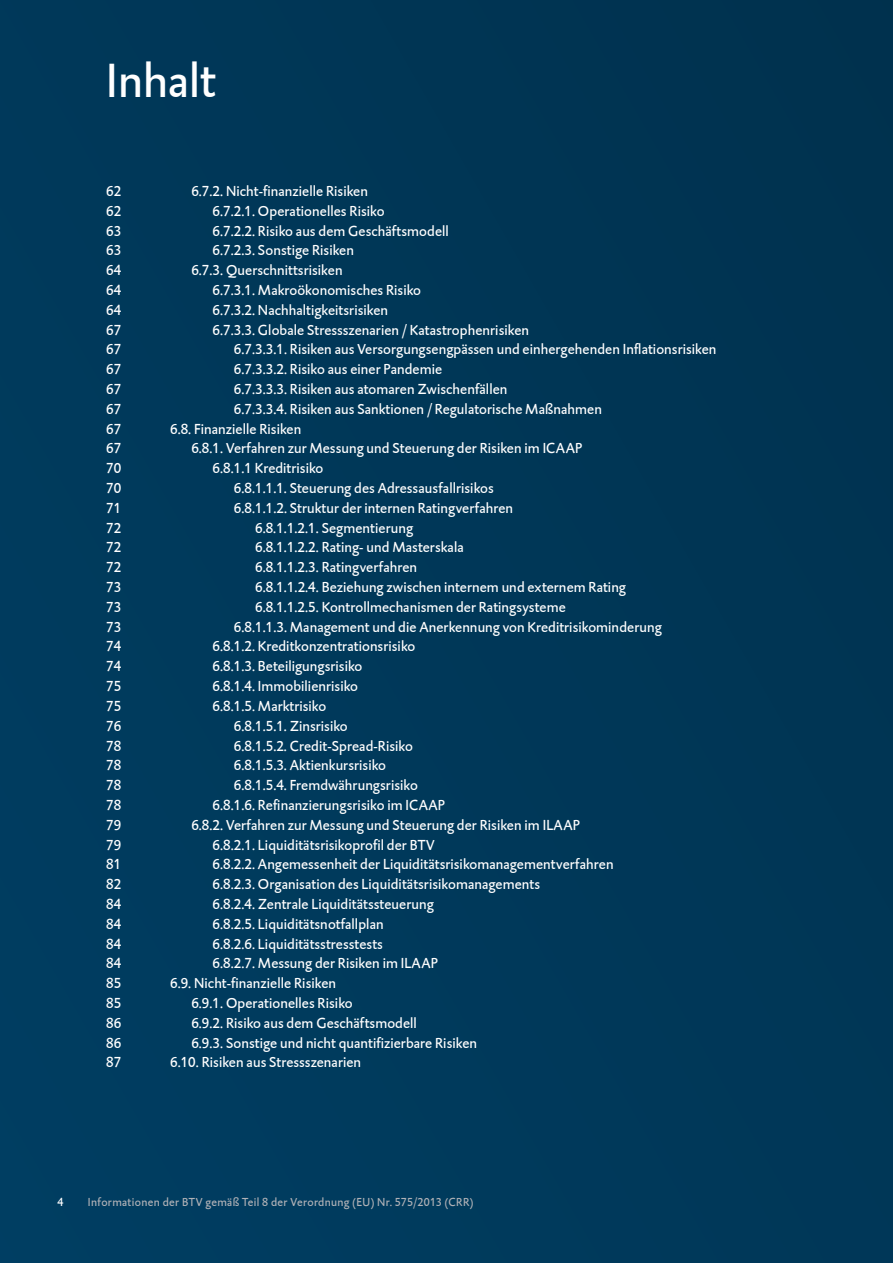
<style>
.page{position:relative;width:893px;height:1263px;background:#003858}
.page>*{position:absolute;margin:0;border:0;box-sizing:border-box;transform-origin:0 0}
.t1{font:49.5px "DTL Caspari T";color:#fff}
.t2{font:15px "DTL Caspari T";letter-spacing:.005em;color:#fff}
.t3{font:12px "DTL Caspari T";letter-spacing:.03em;color:#b1b2b7}
.t4{font:12px "DTL Caspari T";color:#fff}
</style>
<div class="page">
<h1 class="t1" style="left:106px;top:49px;width:111px">Inhalt</h1>
<p class="t2" style="left:106px;top:182px;width:17px">62</p>
<p class="t2" style="left:191px;top:182px;width:178px">6.7.2. Nicht-finanzielle Risiken</p>
<p class="t2" style="left:106px;top:201px;width:17px">62</p>
<p class="t2" style="left:213px;top:201px;width:173px">6.7.2.1. Operationelles Risiko</p>
<p class="t2" style="left:106px;top:221px;width:17px">63</p>
<p class="t2" style="left:213px;top:221px;width:238px">6.7.2.2. Risiko aus dem Geschäftsmodell</p>
<p class="t2" style="left:106px;top:241px;width:17px">63</p>
<p class="t2" style="left:213px;top:241px;width:143px">6.7.2.3. Sonstige Risiken</p>
<p class="t2" style="left:106px;top:261px;width:17px">64</p>
<p class="t2" style="left:191px;top:261px;width:153px">6.7.3. Querschnittsrisiken</p>
<p class="t2" style="left:106px;top:281px;width:17px">64</p>
<p class="t2" style="left:213px;top:281px;width:210px">6.7.3.1. Makroökonomisches Risiko</p>
<p class="t2" style="left:106px;top:300px;width:17px">64</p>
<p class="t2" style="left:213px;top:300px;width:177px">6.7.3.2. Nachhaltigkeitsrisiken</p>
<p class="t2" style="left:106px;top:320px;width:17px">67</p>
<p class="t2" style="left:213px;top:320px;width:318px">6.7.3.3. Globale Stressszenarien / Katastrophenrisiken</p>
<p class="t2" style="left:106px;top:340px;width:17px">67</p>
<p class="t2" style="left:234px;top:340px;width:484px">6.7.3.3.1. Risiken aus Versorgungsengpässen und einhergehenden Inflationsrisiken</p>
<p class="t2" style="left:106px;top:360px;width:17px">67</p>
<p class="t2" style="left:234px;top:360px;width:210px">6.7.3.3.2. Risiko aus einer Pandemie</p>
<p class="t2" style="left:106px;top:380px;width:17px">67</p>
<p class="t2" style="left:234px;top:380px;width:275px">6.7.3.3.3. Risiken aus atomaren Zwischenfällen</p>
<p class="t2" style="left:106px;top:399px;width:17px">67</p>
<p class="t2" style="left:234px;top:399px;width:370px">6.7.3.3.4. Risiken aus Sanktionen / Regulatorische Maßnahmen</p>
<p class="t2" style="left:106px;top:419px;width:17px">67</p>
<p class="t2" style="left:170px;top:419px;width:133px">6.8. Finanzielle Risiken</p>
<p class="t2" style="left:106px;top:439px;width:17px">67</p>
<p class="t2" style="left:191px;top:439px;width:392px">6.8.1. Verfahren zur Messung und Steuerung der Risiken im ICAAP</p>
<p class="t2" style="left:106px;top:459px;width:17px">70</p>
<p class="t2" style="left:213px;top:459px;width:112px">6.8.1.1 Kreditrisiko</p>
<p class="t2" style="left:106px;top:479px;width:17px">70</p>
<p class="t2" style="left:234px;top:479px;width:261px">6.8.1.1.1. Steuerung des Adressausfallrisikos</p>
<p class="t2" style="left:106px;top:498px;width:17px">71</p>
<p class="t2" style="left:234px;top:498px;width:281px">6.8.1.1.2. Struktur der internen Ratingverfahren</p>
<p class="t2" style="left:106px;top:518px;width:17px">72</p>
<p class="t2" style="left:255px;top:518px;width:159px">6.8.1.1.2.1. Segmentierung</p>
<p class="t2" style="left:106px;top:538px;width:17px">72</p>
<p class="t2" style="left:255px;top:538px;width:210px">6.8.1.1.2.2. Rating- und Masterskala</p>
<p class="t2" style="left:106px;top:558px;width:17px">72</p>
<p class="t2" style="left:255px;top:558px;width:163px">6.8.1.1.2.3. Ratingverfahren</p>
<p class="t2" style="left:106px;top:578px;width:17px">73</p>
<p class="t2" style="left:255px;top:578px;width:372px">6.8.1.1.2.4. Beziehung zwischen internem und externem Rating</p>
<p class="t2" style="left:106px;top:597px;width:17px">73</p>
<p class="t2" style="left:255px;top:597px;width:312px">6.8.1.1.2.5. Kontrollmechanismen der Ratingsysteme</p>
<p class="t2" style="left:106px;top:617px;width:17px">73</p>
<p class="t2" style="left:234px;top:617px;width:429px">6.8.1.1.3. Management und die Anerkennung von Kreditrisikominderung</p>
<p class="t2" style="left:106px;top:637px;width:17px">74</p>
<p class="t2" style="left:213px;top:637px;width:204px">6.8.1.2. Kreditkonzentrationsrisiko</p>
<p class="t2" style="left:106px;top:657px;width:17px">74</p>
<p class="t2" style="left:213px;top:657px;width:151px">6.8.1.3. Beteiligungsrisiko</p>
<p class="t2" style="left:106px;top:677px;width:17px">75</p>
<p class="t2" style="left:213px;top:677px;width:147px">6.8.1.4. Immobilienrisiko</p>
<p class="t2" style="left:106px;top:696px;width:17px">75</p>
<p class="t2" style="left:213px;top:696px;width:115px">6.8.1.5. Marktrisiko</p>
<p class="t2" style="left:106px;top:716px;width:17px">76</p>
<p class="t2" style="left:234px;top:716px;width:115px">6.8.1.5.1. Zinsrisiko</p>
<p class="t2" style="left:106px;top:736px;width:17px">78</p>
<p class="t2" style="left:234px;top:736px;width:181px">6.8.1.5.2. Credit-Spread-Risiko</p>
<p class="t2" style="left:106px;top:756px;width:17px">78</p>
<p class="t2" style="left:234px;top:756px;width:154px">6.8.1.5.3. Aktienkursrisiko</p>
<p class="t2" style="left:106px;top:776px;width:17px">78</p>
<p class="t2" style="left:234px;top:776px;width:186px">6.8.1.5.4. Fremdwährungsrisiko</p>
<p class="t2" style="left:106px;top:795px;width:17px">78</p>
<p class="t2" style="left:213px;top:795px;width:234px">6.8.1.6. Refinanzierungsrisiko im ICAAP</p>
<p class="t2" style="left:106px;top:815px;width:17px">79</p>
<p class="t2" style="left:191px;top:815px;width:390px">6.8.2. Verfahren zur Messung und Steuerung der Risiken im ILAAP</p>
<p class="t2" style="left:106px;top:835px;width:17px">79</p>
<p class="t2" style="left:213px;top:835px;width:223px">6.8.2.1. Liquiditätsrisikoprofil der BTV</p>
<p class="t2" style="left:106px;top:855px;width:17px">81</p>
<p class="t2" style="left:213px;top:855px;width:402px">6.8.2.2. Angemessenheit der Liquiditätsrisikomanagementverfahren</p>
<p class="t2" style="left:106px;top:875px;width:17px">82</p>
<p class="t2" style="left:213px;top:875px;width:329px">6.8.2.3. Organisation des Liquiditätsrisikomanagements</p>
<p class="t2" style="left:106px;top:894px;width:17px">84</p>
<p class="t2" style="left:213px;top:894px;width:223px">6.8.2.4. Zentrale Liquiditätssteuerung</p>
<p class="t2" style="left:106px;top:914px;width:17px">84</p>
<p class="t2" style="left:213px;top:914px;width:173px">6.8.2.5. Liquiditätsnotfallplan</p>
<p class="t2" style="left:106px;top:934px;width:17px">84</p>
<p class="t2" style="left:213px;top:934px;width:172px">6.8.2.6. Liquiditätsstresstests</p>
<p class="t2" style="left:106px;top:954px;width:17px">84</p>
<p class="t2" style="left:213px;top:954px;width:227px">6.8.2.7. Messung der Risiken im ILAAP</p>
<p class="t2" style="left:106px;top:974px;width:17px">85</p>
<p class="t2" style="left:170px;top:974px;width:167px">6.9. Nicht-finanzielle Risiken</p>
<p class="t2" style="left:106px;top:993px;width:17px">85</p>
<p class="t2" style="left:191px;top:993px;width:163px">6.9.1. Operationelles Risiko</p>
<p class="t2" style="left:106px;top:1013px;width:17px">86</p>
<p class="t2" style="left:191px;top:1013px;width:227px">6.9.2. Risiko aus dem Geschäftsmodell</p>
<p class="t2" style="left:106px;top:1033px;width:17px">86</p>
<p class="t2" style="left:191px;top:1033px;width:287px">6.9.3. Sonstige und nicht quantifizierbare Risiken</p>
<p class="t2" style="left:106px;top:1053px;width:17px">87</p>
<p class="t2" style="left:170px;top:1053px;width:193px">6.10. Risiken aus Stressszenarien</p>
<p class="t4" style="left:57px;top:1194px;width:7px">4</p>
<p class="t3" style="left:88px;top:1194px;width:387px">Informationen der BTV gemäß Teil 8 der Verordnung (EU) Nr. 575/2013 (CRR)</p>
</div>
